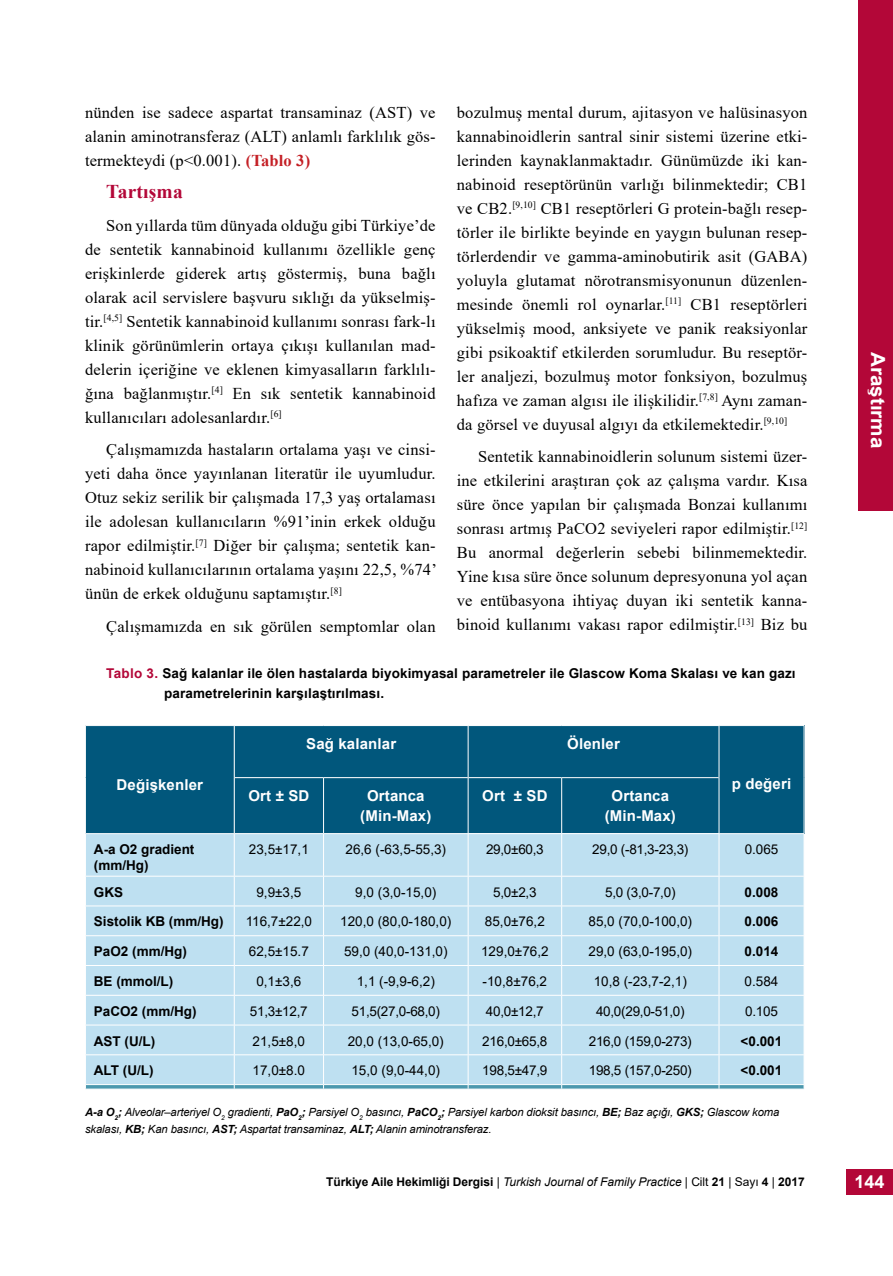
<style>
.page{position:relative;width:893px;height:1276px;background:#fff}
.page>*{position:absolute;margin:0;border:0;box-sizing:border-box;transform-origin:0 0}
.t1{font:700 19.5px "Arial";color:#fff;scale:1.06 1}
.t2{font:700 19.5px "Times New Roman";letter-spacing:.01em;color:#b30738}
.t3{font:700 18px "Arial";color:#fff}
.t4{font:16.5px/24px "Times New Roman";letter-spacing:.01em;color:#000;text-align:justify}
.t5{font:700 15px/19.5px "Arial";letter-spacing:.01em;color:#fff;text-align:center}
.t6{font:13.5px "Arial";color:#000}
.t7{font:700 13.5px/16.2px "Arial";letter-spacing:.01em;color:#000}
.t8{font:13.5px "Arial";letter-spacing:-.02em;color:#000}
.t9{font:700 12px "Arial";letter-spacing:-.005em;color:#000}
.t10{font:italic 11.25px/16.5px "Arial";letter-spacing:-.01em;color:#000}
.s1{font-weight:700;color:#c41f25}
.s2{color:#b30738}
.s3{font-weight:700}
.s4{font-weight:400}
.s5{font-weight:400;font-style:italic}
</style>
<div class="page">
<div style="left:859px;top:0;width:34px;height:510px;background:#b30738"></div>
<div style="left:846px;top:1169px;width:47px;height:26px;background:#b30738"></div>
<svg style="left:85px;top:725px;width:720px;height:364px;background:#87b8ce"></svg>
<hr style="left:234px;top:1088px;width:90px;height:1px;background:#fff">
<hr style="left:324px;top:1088px;width:144px;height:1px;background:#fff">
<hr style="left:85px;top:725px;width:149px;height:1px;background:#fff">
<hr style="left:85px;top:726px;width:1px;height:51px;background:#fff">
<hr style="left:234px;top:726px;width:1px;height:51px;background:#fff">
<hr style="left:85px;top:777px;width:1px;height:56px;background:#fff">
<hr style="left:234px;top:777px;width:1px;height:56px;background:#fff">
<hr style="left:323px;top:778px;width:1px;height:55px;background:#fff">
<hr style="left:234px;top:833px;width:90px;height:1px;background:#fff">
<hr style="left:324px;top:833px;width:144px;height:1px;background:#fff">
<hr style="left:468px;top:833px;width:94px;height:1px;background:#fff">
<hr style="left:562px;top:833px;width:157px;height:1px;background:#fff">
<hr style="left:719px;top:833px;width:85px;height:1px;background:#fff">
<hr style="left:85px;top:833px;width:149px;height:1px;background:#fff">
<p class="t4" style="left:85px;top:100px;width:352px">nünden ise sadece aspartat transaminaz (AST) ve alanin aminotransferaz (ALT) anlamlı farklılık gös&shy;termekteydi (p&lt;0.001). <span class="s1">(Tablo 3)</span></p>
<p class="t2" style="left:106px;top:178px;width:78px">Tartışma</p>
<p class="t4" style="left:85px;top:213px;width:352px;text-indent:21px">Son yıllarda tüm dünyada olduğu gibi Türkiye’de de sentetik kannabinoid kullanımı özellikle genç erişkinlerde giderek artış göstermiş, buna bağlı olarak acil servislere başvuru sıklığı da yükselmiş&shy;tir.<sup>[4,5]</sup> Sentetik kannabinoid kullanımı sonrası fark-lı klinik görünümlerin ortaya çıkışı kullanılan mad&shy;delerin içeriğine ve eklenen kimyasalların farklılı&shy;ğına bağlanmıştır.<sup>[4]</sup> En sık sentetik kannabinoid kullanıcıları adolesanlardır.<sup>[6]</sup></p>
<p class="t4" style="left:85px;top:437px;width:353px;text-indent:21px">Çalışmamızda hastaların ortalama yaşı ve cinsi&shy;yeti daha önce yayınlanan literatür ile uyumludur.<br>Otuz sekiz serilik bir çalışmada 17,3 yaş ortalaması ile adolesan kullanıcıların %91’inin erkek olduğu rapor edilmiştir.<sup>[7]</sup> Diğer bir çalışma; sentetik kan&shy;nabinoid kullanıcılarının ortalama yaşını 22,5, %74’ ünün de erkek olduğunu saptamıştır.<sup>[8]</sup></p>
<p class="t4" style="left:106px;top:614px;width:331px">Çalışmamızda en sık görülen semptomlar olan</p>
<p class="t4" style="left:457px;top:100px;width:352px">bozulmuş mental durum, ajitasyon ve halüsinasyon kannabinoidlerin santral sinir sistemi üzerine etki&shy;lerinden kaynaklanmaktadır. Günümüzde iki kan&shy;nabinoid reseptörünün varlığı bilinmektedir; CB1 ve CB2.<sup>[9,10]</sup> CB1 reseptörleri G protein-bağlı resep&shy;törler ile birlikte beyinde en yaygın bulunan resep&shy;törlerdendir ve gamma-aminobutirik asit (GABA) yoluyla glutamat nörotransmisyonunun düzenlen&shy;mesinde önemli rol oynarlar.<sup>[11]</sup> CB1 reseptörleri yükselmiş mood, anksiyete ve panik reaksiyonlar gibi psikoaktif etkilerden sorumludur. Bu reseptör&shy;ler analjezi, bozulmuş motor fonksiyon, bozulmuş hafıza ve zaman algısı ile ilişkilidir.<sup>[7,8]</sup> Aynı zaman&shy;da görsel ve duyusal algıyı da etkilemektedir.<sup>[9,10]</sup></p>
<p class="t4" style="left:457px;top:444px;width:352px;text-indent:21px">Sentetik kannabinoidlerin solunum sistemi üzer&shy;ine etkilerini araştıran çok az çalışma vardır. Kısa süre önce yapılan bir çalışmada Bonzai kullanımı sonrası artmış PaCO2 seviyeleri rapor edilmiştir.<sup>[12] </sup>Bu anormal değerlerin sebebi bilinmemektedir.<br>Yine kısa süre önce solunum depresyonuna yol açan ve entübasyona ihtiyaç duyan iki sentetik kanna&shy;binoid kullanımı vakası rapor edilmiştir.<sup>[13]</sup> Biz bu</p>
<p class="t7" style="left:164px;top:664px;width:633px;line-height:19.5px;text-indent:-58px"><span class="s2">Tablo 3.</span> Sağ kalanlar ile ölen hastalarda biyokimyasal parametreler ile Glascow Koma Skalası ve kan gazı parametrelerinin karşılaştırılması.</p>
<p class="t5" style="left:117px;top:775px;width:88px">Değişkenler</p>
<p class="t5" style="left:306px;top:734px;width:92px">Sağ kalanlar</p>
<p class="t5" style="left:567px;top:734px;width:54px">Ölenler</p>
<p class="t5" style="left:248px;top:786px;width:62px">Ort ± SD</p>
<p class="t5" style="left:360px;top:786px;width:73px">Ortanca (Min-Max)</p>
<p class="t5" style="left:482px;top:786px;width:67px">Ort ± SD</p>
<p class="t5" style="left:605px;top:786px;width:73px">Ortanca (Min-Max)</p>
<p class="t5" style="left:732px;top:774px;width:61px">p değeri</p>
<p class="t7" style="left:94px;top:841px;width:102px">A-a O2 gradient (mm/Hg)</p>
<p class="t6" style="left:249px;top:840px;width:61px">23,5±17,1</p>
<p class="t6" style="left:346px;top:840px;width:102px">26,6 (-63,5-55,3)</p>
<p class="t6" style="left:486px;top:840px;width:59px">29,0±60,3</p>
<p class="t6" style="left:592px;top:840px;width:98px">29,0 (-81,3-23,3)</p>
<p class="t6" style="left:745px;top:840px;width:35px">0.065</p>
<p class="t7" style="left:94px;top:884px;width:31px">GKS</p>
<p class="t6" style="left:256px;top:882px;width:46px">9,9±3,5</p>
<p class="t6" style="left:355px;top:882px;width:83px">9,0 (3,0-15,0)</p>
<p class="t6" style="left:493px;top:882px;width:45px">5,0±2,3</p>
<p class="t6" style="left:605px;top:882px;width:72px">5,0 (3,0-7,0)</p>
<p class="t7" style="left:745px;top:884px;width:35px">0.008</p>
<p class="t7" style="left:94px;top:913px;width:131px">Sistolik KB (mm/Hg)</p>
<p class="t6" style="left:246px;top:912px;width:68px">116,7±22,0</p>
<p class="t6" style="left:340px;top:912px;width:113px">120,0 (80,0-180,0)</p>
<p class="t6" style="left:485px;top:912px;width:61px">85,0±76,2</p>
<p class="t6" style="left:589px;top:912px;width:105px">85,0 (70,0-100,0)</p>
<p class="t7" style="left:745px;top:913px;width:35px">0.006</p>
<p class="t7" style="left:94px;top:943px;width:95px">PaO2 (mm/Hg)</p>
<p class="t6" style="left:249px;top:942px;width:61px">62,5±15.7</p>
<p class="t6" style="left:344px;top:942px;width:105px">59,0 (40,0-131,0)</p>
<p class="t6" style="left:481px;top:942px;width:69px">129,0±76,2</p>
<p class="t6" style="left:588px;top:942px;width:105px">29,0 (63,0-195,0)</p>
<p class="t7" style="left:745px;top:943px;width:35px">0.014</p>
<p class="t7" style="left:94px;top:973px;width:81px">BE (mmol/L)</p>
<p class="t6" style="left:256px;top:972px;width:46px">0,1±3,6</p>
<p class="t6" style="left:357px;top:972px;width:80px">1,1 (-9,9-6,2)</p>
<p class="t6" style="left:483px;top:972px;width:66px">-10,8±76,2</p>
<p class="t6" style="left:594px;top:972px;width:95px">10,8 (-23,7-2,1)</p>
<p class="t6" style="left:745px;top:972px;width:35px">0.584</p>
<p class="t7" style="left:94px;top:1003px;width:104px">PaCO2 (mm/Hg)</p>
<p class="t6" style="left:250px;top:1001px;width:59px">51,3±12,7</p>
<p class="t6" style="left:351px;top:1001px;width:90px">51,5(27,0-68,0)</p>
<p class="t6" style="left:486px;top:1001px;width:59px">40,0±12,7</p>
<p class="t6" style="left:596px;top:1001px;width:90px">40,0(29,0-51,0)</p>
<p class="t6" style="left:745px;top:1001px;width:34px">0.105</p>
<p class="t7" style="left:94px;top:1033px;width:63px">AST (U/L)</p>
<p class="t6" style="left:253px;top:1031px;width:54px">21,5±8,0</p>
<p class="t6" style="left:348px;top:1031px;width:98px">20,0 (13,0-65,0)</p>
<p class="t6" style="left:482px;top:1031px;width:67px">216,0±65,8</p>
<p class="t8" style="left:589px;top:1031px;width:104px">216,0 (159,0-273)</p>
<p class="t7" style="left:741px;top:1033px;width:43px">&lt;0.001</p>
<p class="t7" style="left:94px;top:1062px;width:61px">ALT (U/L)</p>
<p class="t6" style="left:253px;top:1061px;width:54px">17,0±8.0</p>
<p class="t6" style="left:351px;top:1061px;width:90px">15,0 (9,0-44,0)</p>
<p class="t6" style="left:482px;top:1061px;width:67px">198,5±47,9</p>
<p class="t8" style="left:589px;top:1061px;width:104px">198,5 (157,0-250)</p>
<p class="t7" style="left:741px;top:1062px;width:43px">&lt;0.001</p>
<p class="t10" style="left:85px;top:1104px;width:696px"><span class="s3">A-a O</span><sub>2</sub><span class="s3">;</span> Alveolar–arteriyel O<sub>2</sub> gradienti, <span class="s3">PaO</span><sub>2</sub><span class="s3">;</span> Parsiyel O<sub>2</sub> basıncı, <span class="s3">PaCO</span><sub>2</sub><span class="s3">;</span> Parsiyel karbon dioksit basıncı, <span class="s3">BE;</span> Baz açığı, <span class="s3">GKS;</span> Glascow koma skalası, <span class="s3">KB;</span> Kan basıncı, <span class="s3">AST;</span> Aspartat transaminaz, <span class="s3">ALT;</span> Alanin aminotransferaz.</p>
<p class="t9" style="left:326px;top:1173px;width:480px">Türkiye Aile Hekimliği Dergisi <span class="s4">|</span> <span class="s5">Turkish Journal of Family Practice</span> <span class="s4">| Cilt</span> 21 <span class="s4">| Sayı</span> 4 <span class="s4">|</span> 2017</p>
<p class="t1" style="left:892px;top:352px;width:93px;rotate:90deg">Araştırma</p>
<p class="t3" style="left:855px;top:1169px;width:32px">144</p>
</div>
